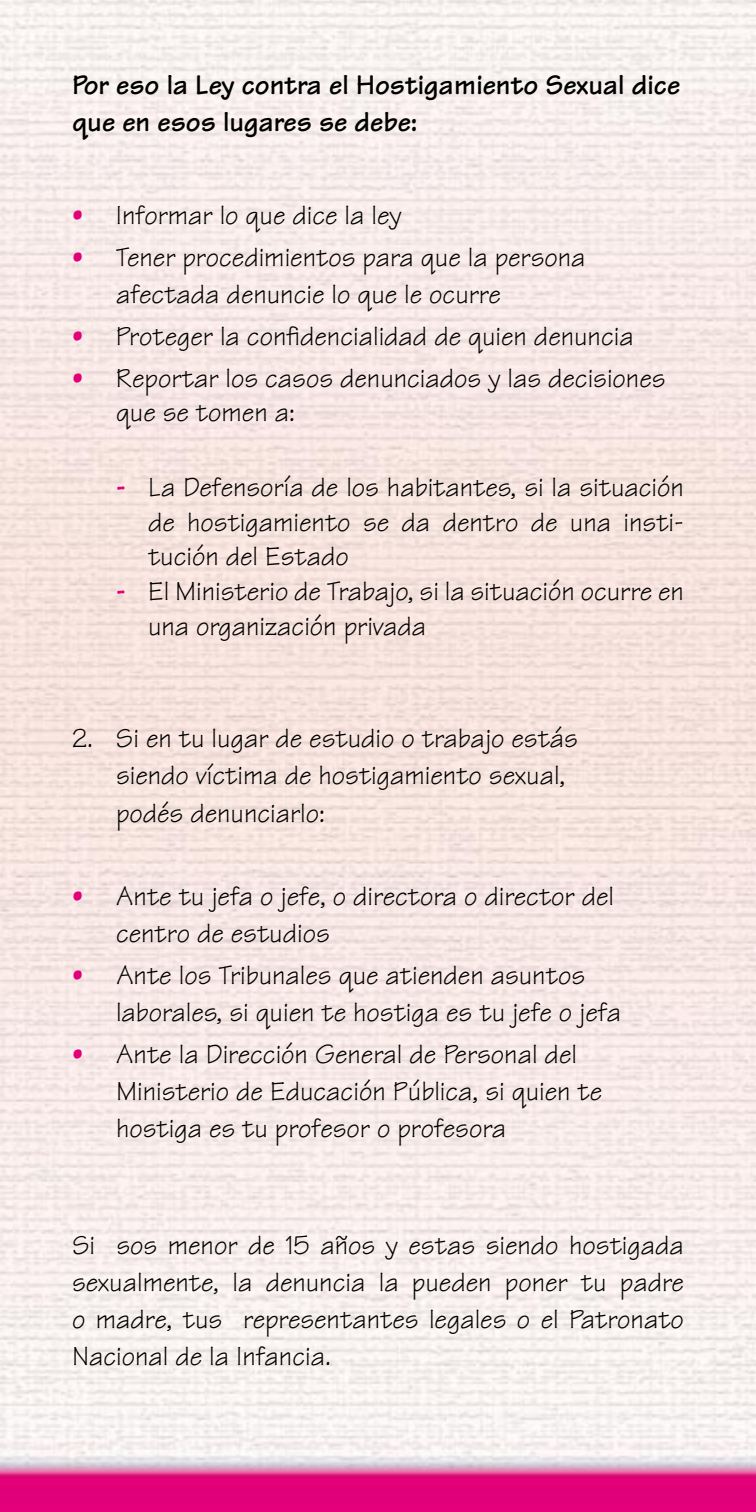
<style>
.page{position:relative;width:756px;height:1512px;background:#fff}
.page>*{position:absolute;margin:0;border:0;box-sizing:border-box;transform-origin:0 0}
.TIT3{font:700 29px/37.2px "Tekton";color:#000}
.FLOTA{font:28px/37.2px "Tekton";color:#000}
.flota_2{font:28px/34.8px "Tekton";color:#000;text-align:justify}
.BODY{font:28px/37.2px "Tekton";color:#000;text-align:justify}
.s1{color:#e20079}
.s2{font-weight:700;color:#e20079}
</style>
<div class="page">
<img style="left:0;top:0;width:756px;height:1512px">
<p class="TIT3" style="left:72px;top:66px;width:610px">Por eso la Ley contra el Hostigamiento Sexual dice que en esos lugares se debe:</p>
<p class="FLOTA" style="left:72px;top:197px;width:331px"><span class="s1">•</span> Informar lo que dice la ley</p>
<p class="FLOTA" style="left:116px;top:239px;width:471px;text-indent:-44px"><span class="s1">•</span> Tener procedimientos para que la persona afectada denuncie lo que le ocurre</p>
<p class="FLOTA" style="left:72px;top:318px;width:563px"><span class="s1">•</span> Proteger la confidencialidad de quien denuncia</p>
<p class="FLOTA" style="left:116px;top:360px;width:551px;line-height:34.8px;text-indent:-44px"><span class="s1">•</span> Reportar los casos denunciados y las decisiones que se tomen a:</p>
<p class="flota_2" style="left:148px;top:469px;width:537px;text-indent:-32px"><span class="s2">-</span> La Defensoría de los habitantes, si la situación de hostigamiento se da dentro de una insti&shy;tución del Estado</p>
<p class="flota_2" style="left:148px;top:574px;width:537px;text-indent:-32px"><span class="s2">-</span> El Ministerio de Trabajo, si la situación ocurre en una organización privada</p>
<p class="FLOTA" style="left:116px;top:720px;width:464px;text-indent:-44px">2. Si en tu lugar de estudio o trabajo estás siendo víctima de hostigamiento sexual, podés denunciarlo:</p>
<p class="FLOTA" style="left:116px;top:877px;width:500px;text-indent:-44px"><span class="s1">•</span> Ante tu jefa o jefe, o directora o director del centro de estudios</p>
<p class="FLOTA" style="left:116px;top:956px;width:507px;text-indent:-44px"><span class="s1">•</span> Ante los Tribunales que atienden asuntos laborales, si quien te hostiga es tu jefe o jefa</p>
<p class="FLOTA" style="left:116px;top:1035px;width:488px;text-indent:-44px"><span class="s1">•</span> Ante la Dirección General de Personal del<br>Ministerio de Educación Pública, si quien te hostiga es tu profesor o profesora</p>
<p class="BODY" style="left:72px;top:1226px;width:614px">Si sos menor de 15 años y estas siendo hostigada sexualmente, la denuncia la pueden poner tu padre o madre, tus representantes legales o el Patronato Nacional de la Infancia.</p>
</div>
